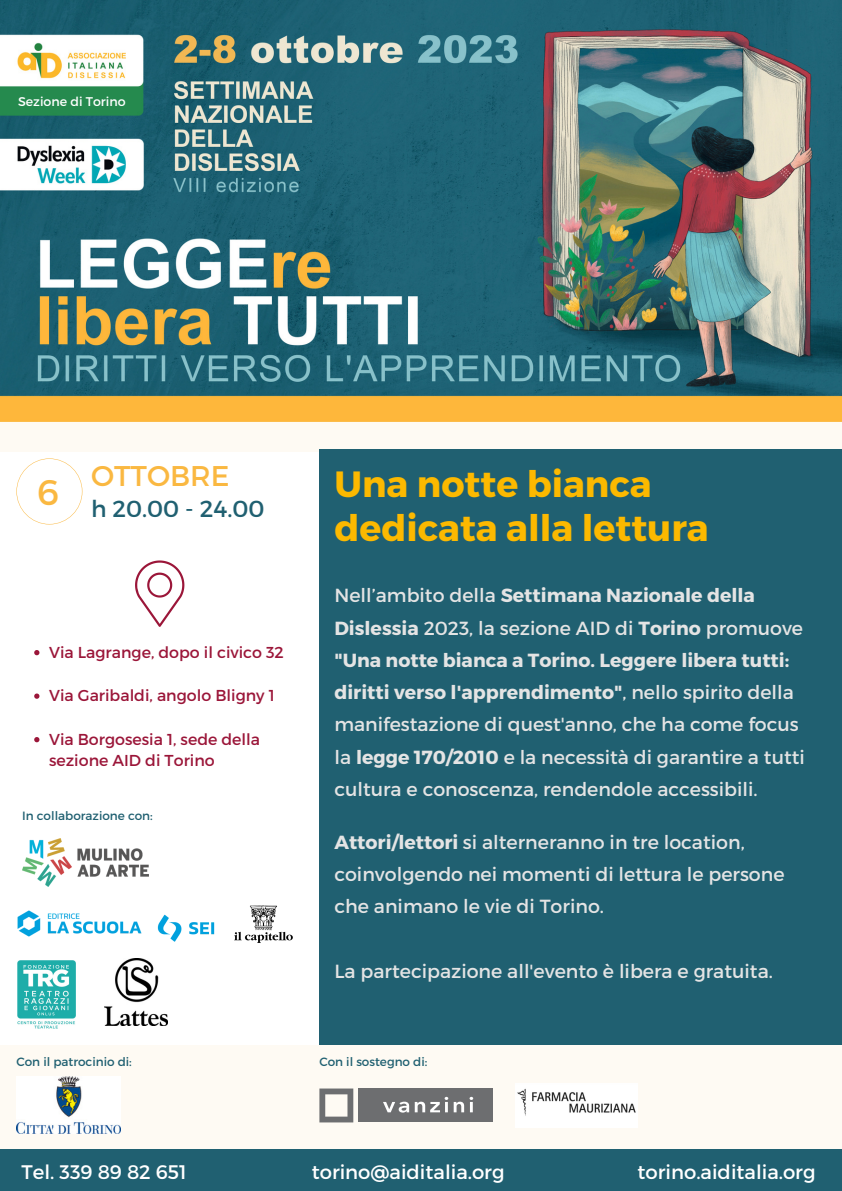
<style>
.page{position:relative;width:842px;height:1191px;background:#fff}
.page>*{position:absolute;margin:0;border:0;box-sizing:border-box;transform-origin:0 0}
.t1{font:700 36.4px/43.5px "Montserrat";color:#fcb900}
.t2{font:35.5px "Montserrat";color:#fab841}
.t3{font:28.5px "Montserrat";color:#fab841}
.t4{font:23.2px "Montserrat";color:#206071}
.t5{font:19.6px "Montserrat";color:#fff}
.t6{font:19px/32.2px "Montserrat";color:#e4e4e4}
.t7{font:15.8px/21.7px "Montserrat";color:#9b1639}
.t8{font:12.6px "Montserrat";color:#fff}
.t9{font:12px "Montserrat";color:#206071}
.s1{font-weight:700}
</style>
<div class="page">
<div style="left:0;top:0;width:842px;height:1190px;background:#fefaf3"></div>
<div style="left:0;top:452px;width:319px;height:592px;background:#fff"></div>
<svg style="left:16px;top:458px;width:66px;height:66px"></svg>
<div style="left:319px;top:449px;width:523px;height:595px;background:#206071"></div>
<div style="left:0;top:1149px;width:842px;height:41px;background:#206071"></div>
<img style="left:0;top:0;width:842px;height:421px">
<svg style="left:135px;top:560px;width:49px;height:66px"></svg>
<img style="left:22px;top:838px;width:126px;height:48px">
<img style="left:18px;top:960px;width:58px;height:68px">
<img style="left:17px;top:910px;width:125px;height:27px">
<img style="left:234px;top:905px;width:59px;height:38px">
<img style="left:157px;top:914px;width:58px;height:28px">
<svg style="left:319px;top:1088px;width:34px;height:34px"></svg>
<div style="left:358px;top:1088px;width:135px;height:34px;background:#6d6e70"></div>
<svg style="left:383px;top:1101px;width:26px;height:11px"></svg>
<svg style="left:415px;top:1096px;width:33px;height:16px"></svg>
<svg style="left:454px;top:1101px;width:10px;height:11px"></svg>
<svg style="left:470px;top:1096px;width:3px;height:16px"></svg>
<img style="left:16px;top:1076px;width:105px;height:57px">
<img style="left:104px;top:958px;width:64px;height:66px">
<img style="left:515px;top:1083px;width:123px;height:44px">
<svg style="left:34px;top:650px;width:5px;height:5px"></svg>
<svg style="left:34px;top:693px;width:5px;height:5px"></svg>
<svg style="left:34px;top:737px;width:5px;height:5px"></svg>
<p class="t8" style="left:18px;top:93px;width:109px">Sezione di Torino</p>
<p class="t2" style="left:37px;top:469px;width:23px">6</p>
<p class="t3" style="left:91px;top:457px;width:140px">OTTOBRE</p>
<p class="t4" style="left:91px;top:493px;width:175px">h 20.00 - 24.00</p>
<p class="t7" style="left:49px;top:640px;width:236px">Via Lagrange, dopo il civico 32</p>
<p class="t7" style="left:49px;top:683px;width:227px">Via Garibaldi, angolo Bligny 1</p>
<p class="t7" style="left:49px;top:727px;width:213px">Via Borgosesia 1, sede della sezione AID di Torino</p>
<p class="t9" style="left:22px;top:807px;width:132px">In collaborazione con:</p>
<p class="t1" style="left:334px;top:460px;width:376px">Una notte bianca dedicata alla lettura</p>
<p class="t6" style="left:334px;top:578px;width:472px">Nell’ambito della <span class="s1">Settimana Nazionale della Dislessia</span> 2023, la sezione AID di <span class="s1">Torino</span> promuove <span class="s1">"Una notte bianca a Torino. Leggere libera tutti: diritti verso l'apprendimento"</span>, nello spirito della manifestazione di quest'anno, che ha come focus la <span class="s1">legge 170/2010</span> e la necessità di garantire a tutti cultura e conoscenza, rendendole accessibili.</p>
<p class="t6" style="left:334px;top:824px;width:452px"><span class="s1">Attori/lettori</span> si alterneranno in tre location, coinvolgendo nei momenti di lettura le persone che animano le vie di Torino.</p>
<p class="t6" style="left:334px;top:953px;width:440px">La partecipazione all'evento è libera e gratuita.</p>
<p class="t9" style="left:16px;top:1053px;width:117px">Con il patrocinio di:</p>
<p class="t9" style="left:319px;top:1053px;width:109px">Con il sostegno di:</p>
<p class="t5" style="left:22px;top:1159px;width:167px">Tel. 339 89 82 651</p>
<p class="t5" style="left:312px;top:1159px;width:194px">torino@aiditalia.org</p>
<p class="t5" style="left:638px;top:1159px;width:179px">torino.aiditalia.org</p>
</div>
